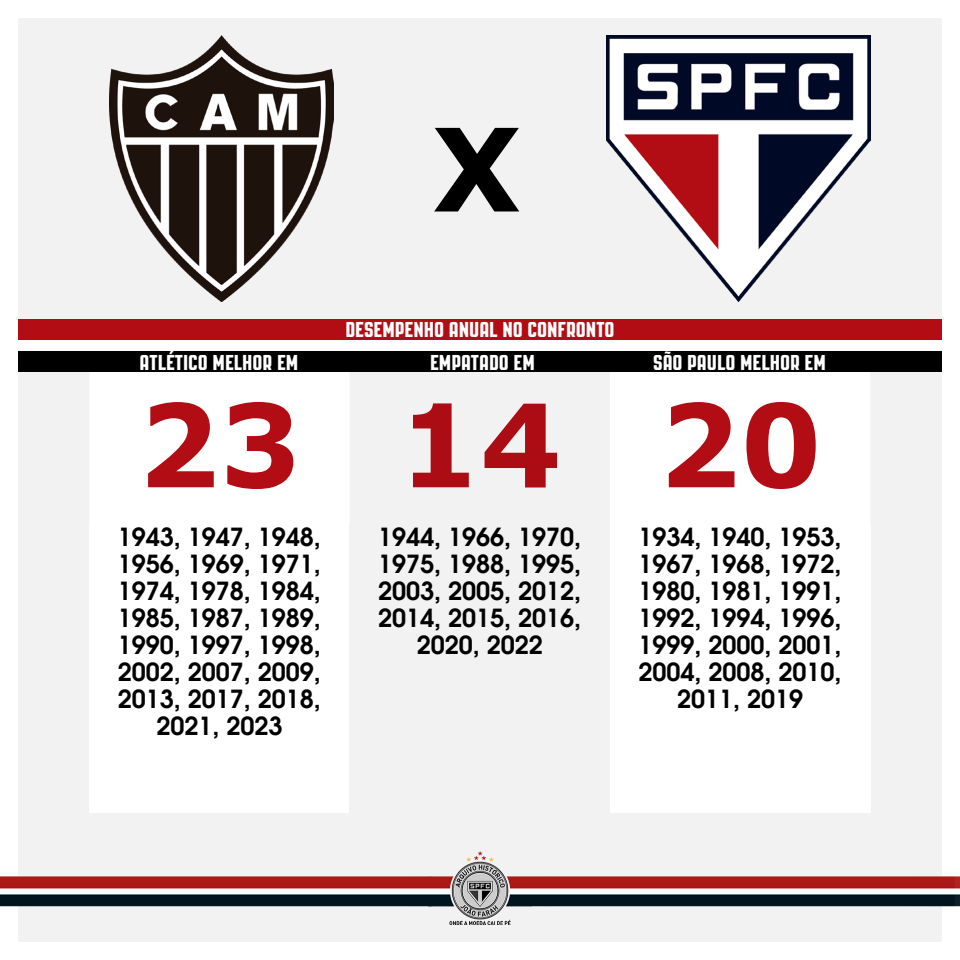
<style>
.page{position:relative;width:960px;height:960px;background:#fff}
.page>*{position:absolute;margin:0;border:0;box-sizing:border-box;transform-origin:0 0}
.t1{font:700 115px "Verdana";color:#b20d15}
.t2{font:700 115px "Verdana";color:#000}
.t3{font:600 25px/27px "Avant Garde";color:#000;text-align:center}
.t4{font:21.5px "PAG Revolucion";color:#fff}
.s1{color:#ac0d14}
</style>
<div class="page">
<div style="left:18px;top:18px;width:924px;height:322px;background:#f2f2f2"></div>
<div style="left:18px;top:372px;width:924px;height:570px;background:#f2f2f2"></div>
<img style="left:0;top:852px;width:960px;height:72px">
<div style="left:90px;top:372px;width:259px;height:153px;background:#fff"></div>
<div style="left:610px;top:372px;width:260px;height:153px;background:#fff"></div>
<div style="left:18px;top:351px;width:924px;height:21px;background:#000"></div>
<div style="left:18px;top:320px;width:924px;height:20px;background:#b20d15"></div>
<div style="left:89px;top:525px;width:782px;height:288px;background:#fff"></div>
<div style="left:350px;top:525px;width:260px;height:287px;background:#f2f2f2"></div>
<img style="left:607px;top:36px;width:264px;height:266px">
<img style="left:109px;top:36px;width:224px;height:266px">
<h1 class="t2" style="left:433px;top:88px;width:89px">X</h1>
<p class="t4" style="left:345px;top:318px;width:271px">DESEMPENHO ANUAL NO CONFRONTO</p>
<p class="t4" style="left:140px;top:351px;width:160px">ATLÉTICO MELHOR EM</p>
<p class="t4" style="left:430px;top:351px;width:106px">EMPATADO EM</p>
<p class="t4" style="left:653px;top:351px;width:174px">SÃO PAULO MELHOR EM</p>
<h1 class="t1" style="left:138px;top:364px;width:686px">23 <span class="s1">14</span> 20</h1>
<p class="t3" style="left:118px;top:523px;width:204px">1943, 1947, 1948,<br>1956, 1969, 1971,<br>1974, 1978, 1984,<br>1985, 1987, 1989,<br>1990, 1997, 1998,<br>2002, 2007, 2009,<br>2013, 2017, 2018,<br>2021, 2023</p>
<p class="t3" style="left:378px;top:523px;width:204px">1944, 1966, 1970,<br>1975, 1988, 1995,<br>2003, 2005, 2012,<br>2014, 2015, 2016,<br>2020, 2022</p>
<p class="t3" style="left:639px;top:523px;width:204px">1934, 1940, 1953,<br>1967, 1968, 1972,<br>1980, 1981, 1991,<br>1992, 1994, 1996,<br>1999, 2000, 2001,<br>2004, 2008, 2010,<br>2011, 2019</p>
</div>
